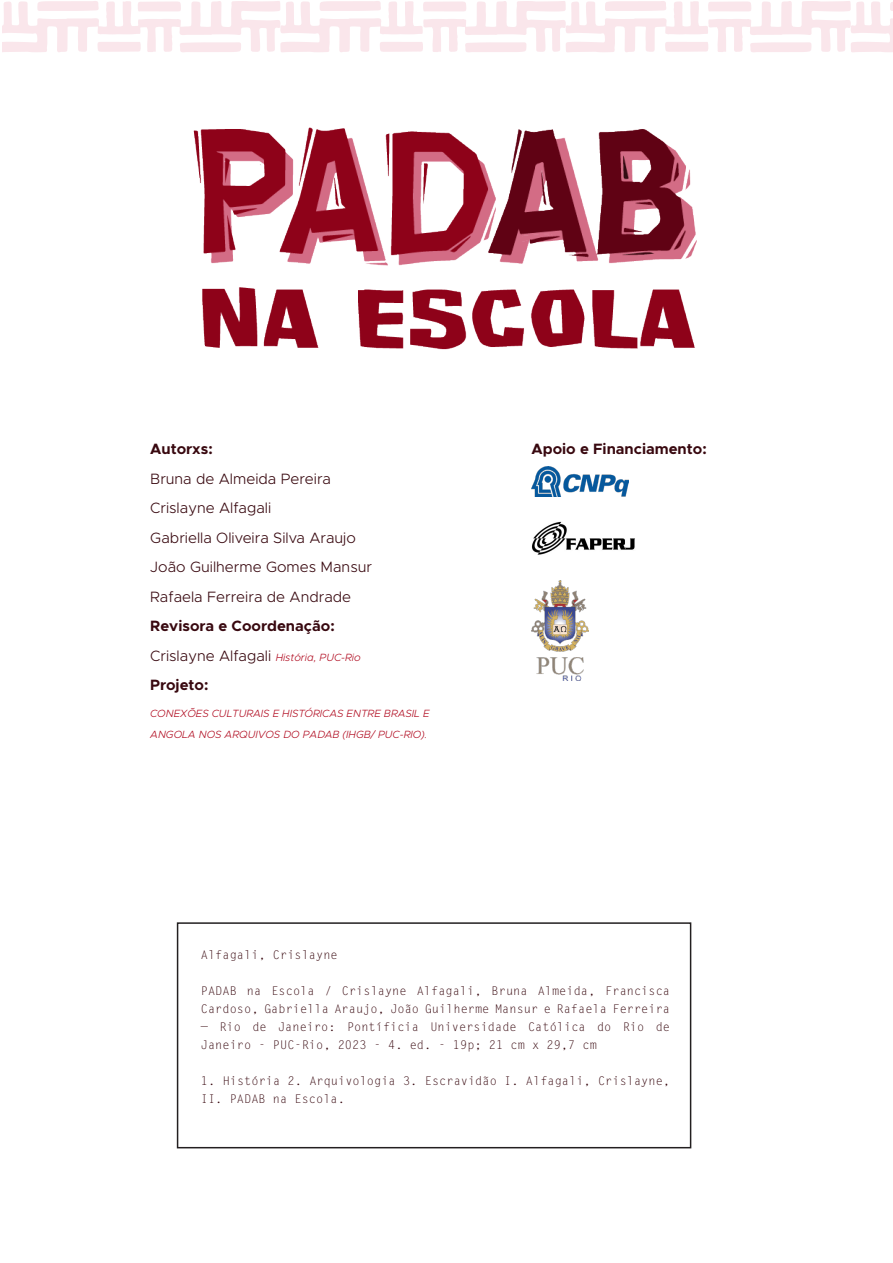
<style>
.page{position:relative;width:893px;height:1263px;background:#fff}
.page>*{position:absolute;margin:0;border:0;box-sizing:border-box;transform-origin:0 0}
.Créditos{font:300 15px "Metropolis";color:#38080f}
.Créditos-2{font:700 15px "Metropolis";color:#38080f}
.FichaCatalográfica{font:12px/18px "Letter Gothic Std";color:#38080f}
.Créditos-3{font:italic 300 10.5px/21px "Metropolis";color:#b00a1f}
.s1{font-style:italic;font-size:10.5px;color:#b00a1f}
</style>
<div class="page">
<svg style="left:2px;top:1px;width:891px;height:51px"></svg>
<div style="left:177px;top:922px;width:514px;height:226px;border:2px solid #231f20"></div>
<img style="left:531px;top:466px;width:97px;height:30px">
<img style="left:531px;top:521px;width:104px;height:34px">
<img style="left:531px;top:580px;width:57px;height:100px">
<img style="left:193px;top:127px;width:504px;height:223px">
<p class="Créditos-2" style="left:150px;top:439px;width:64px">Autorxs:</p>
<p class="Créditos" style="left:150px;top:469px;width:182px">Bruna de Almeida Pereira</p>
<p class="Créditos" style="left:150px;top:499px;width:123px">Crislayne Alfagali</p>
<p class="Créditos" style="left:150px;top:528px;width:207px">Gabriella Oliveira Silva Araujo</p>
<p class="Créditos" style="left:150px;top:558px;width:223px">João Guilherme Gomes Mansur</p>
<p class="Créditos" style="left:150px;top:587px;width:202px">Rafaela Ferreira de Andrade</p>
<p class="Créditos-2" style="left:150px;top:616px;width:186px">Revisora e Coordenação:</p>
<p class="Créditos" style="left:150px;top:646px;width:212px">Crislayne Alfagali <span class="s1">História, PUC-Rio</span></p>
<p class="Créditos-2" style="left:150px;top:675px;width:60px">Projeto:</p>
<p class="Créditos-3" style="left:150px;top:703px;width:281px">CONEXÕES CULTURAIS E HISTÓRICAS ENTRE BRASIL E<br>ANGOLA NOS ARQUIVOS DO PADAB (IHGB/ PUC-RIO).</p>
<p class="Créditos-2" style="left:531px;top:439px;width:177px">Apoio e Financiamento:</p>
<p class="FichaCatalográfica" style="left:201px;top:946px;width:138px">Alfagali, Crislayne</p>
<p class="FichaCatalográfica" style="left:201px;top:982px;width:471px">PADAB na Escola / Crislayne Alfagali, Bruna Almeida, Francisca<br>Cardoso, Gabriella Araujo, João Guilherme Mansur e Rafaela Ferreira</p>
<p class="FichaCatalográfica" style="left:201px;top:1018px;width:471px">— Rio de Janeiro: Pontíficia Universidade Católica do Rio de<br>Janeiro - PUC-Rio, 2023 - 4. ed. - 19p; 21 cm x 29,7 cm</p>
<p class="FichaCatalográfica" style="left:201px;top:1072px;width:471px">1. História 2. Arquivologia 3. Escravidão I. Alfagali, Crislayne,<br>II. PADAB na Escola.</p>
</div>
